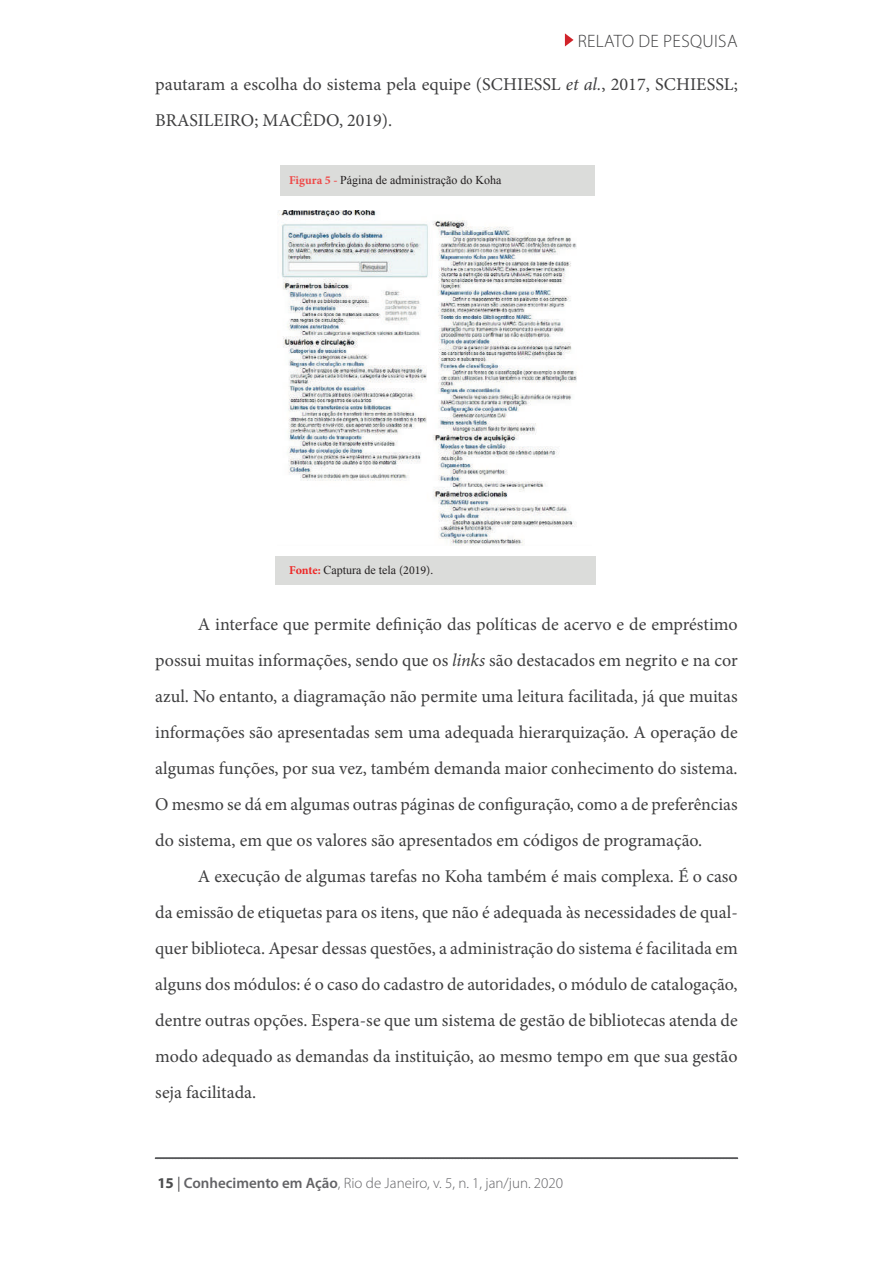
<style>
.page{position:relative;width:893px;height:1263px;background:#fff}
.page>*{position:absolute;margin:0;border:0;box-sizing:border-box;transform-origin:0 0}
.t1{font:18px/36px "Minion Pro";color:#3e3e3f;text-align:justify}
.t2{font:300 18px "Myriad Pro";letter-spacing:.02em;color:#3e3e3f}
.t3{font:300 15px "Myriad Pro";color:#636366}
.t4{font:12px "Times New Roman";color:#231f20}
.s1{font-style:italic}
.s2{font-family:"Minion Pro";font-weight:700;color:#ef4847}
.s3{font-family:"Minion Pro";font-weight:700;color:#ee2726}
.s4{font-family:"Minion Pro"}
.s5{font-weight:700;color:#4b4c4d}
.s6{font-weight:400;color:#4b4c4d}
.s7{font-weight:600}
</style>
<div class="page">
<svg style="left:565px;top:33px;width:9px;height:14px"></svg>
<svg style="left:155px;top:1158px;width:583px;height:1px"></svg>
<img style="left:278px;top:210px;width:299px;height:335px">
<div style="left:281px;top:166px;width:314px;height:30px;background:#dbdcda"></div>
<div style="left:275px;top:556px;width:320px;height:29px;background:#dbdcda"></div>
<p class="t2" style="left:578px;top:30px;width:161px">RELATO DE PESQUISA</p>
<p class="t1" style="left:155px;top:66px;width:584px">pautaram a escolha do sistema pela equipe (SCHIESSL <span class="s1">et al.</span>, 2017, SCHIESSL;<br>BRASILEIRO; MACÊDO, 2019).</p>
<p class="t4" style="left:289px;top:172px;width:214px"><span class="s2">Figura 5 -</span> Página de administração do Koha</p>
<p class="t4" style="left:289px;top:562px;width:145px"><span class="s3">Fonte:</span> Captura de tela <span class="s4">(2019).</span></p>
<p class="t1" style="left:155px;top:606px;width:584px;text-indent:43px">A interface que permite definição das políticas de acervo e de empréstimo possui muitas informações, sendo que os <span class="s1">links</span> são destacados em negrito e na cor azul. No entanto, a diagramação não permite uma leitura facilitada, já que muitas informações são apresentadas sem uma adequada hierarquização. A operação de algumas funções, por sua vez, também demanda maior conhecimento do sistema.<br>O mesmo se dá em algumas outras páginas de configuração, como a de preferências do sistema, em que os valores são apresentados em códigos de programação.</p>
<p class="t1" style="left:155px;top:858px;width:584px;text-indent:43px">A execução de algumas tarefas no Koha também é mais complexa. É o caso da emissão de etiquetas para os itens, que não é adequada às necessidades de qual&shy;quer biblioteca. Apesar dessas questões, a administração do sistema é facilitada em alguns dos módulos: é o caso do cadastro de autoridades, o módulo de catalogação, dentre outras opções. Espera-se que um sistema de gestão de bibliotecas atenda de modo adequado as demandas da instituição, ao mesmo tempo em que sua gestão seja facilitada.</p>
<p class="t3" style="left:157px;top:1174px;width:407px"><span class="s5">15</span> <span class="s6">|</span> <span class="s7">Conhecimento em Ação</span>, Rio de Janeiro, v. 5, n. 1, jan/jun. 2020</p>
</div>
